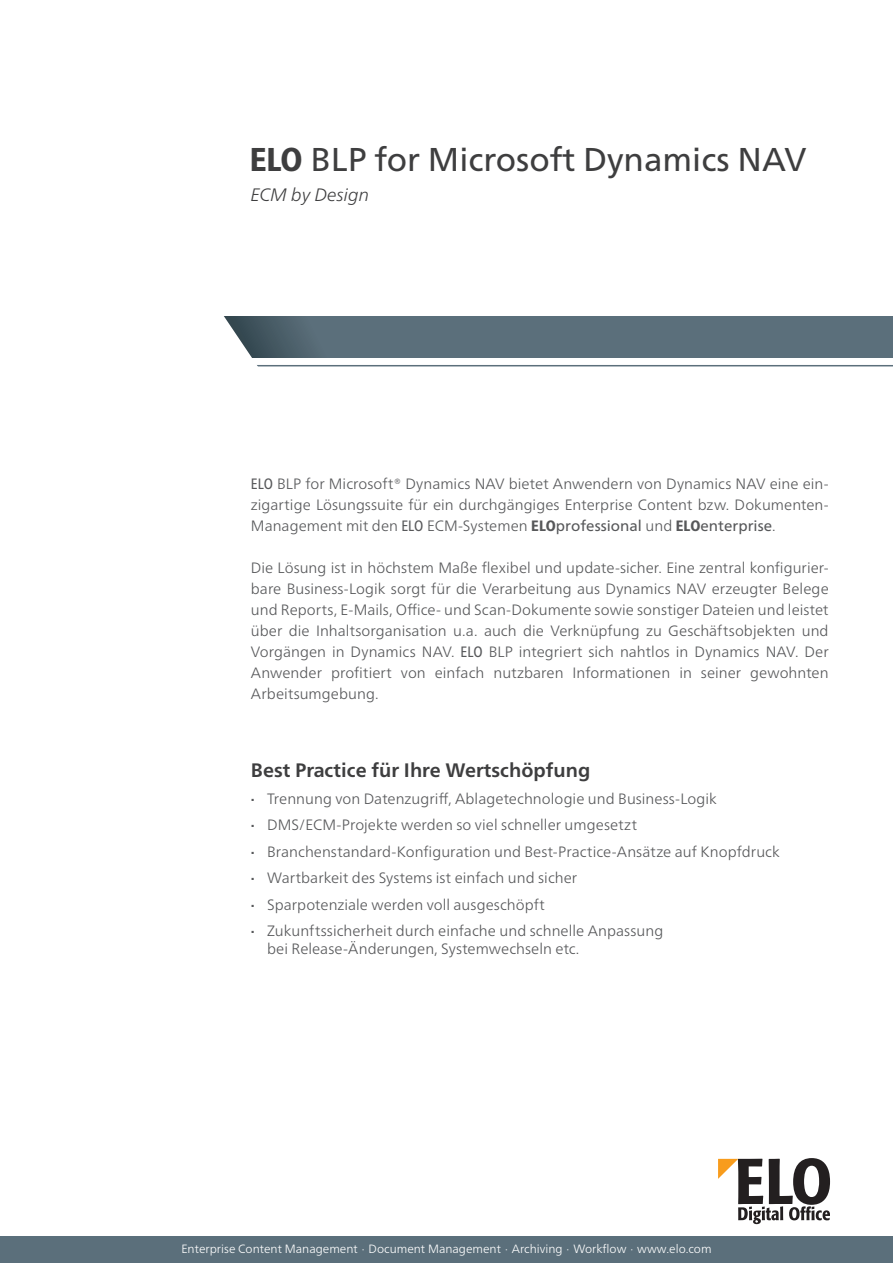
<style>
.page{position:relative;width:893px;height:1263px;background:#fff}
.page>*{position:absolute;margin:0;border:0;box-sizing:border-box;transform-origin:0 0}
.t1{font:33px "Frutiger Neue LTW1 G";color:#3e3e3f}
.Headlines_Content{font:700 19.5px "Frutiger Neue LTW1 G";color:#3e3e3f}
.t2{font:italic 300 18px "Frutiger Neue LTW1 G";color:#3e3e3f}
.Fließtext_Content{font:300 15px/21px "Frutiger Neue LTW1 G";letter-spacing:.005em;color:#57585a;text-align:justify}
.t3{font:300 12px "Frutiger Neue LTW1 G";color:#fff}
.s1{font-weight:800;font-stretch:condensed}
.s2{font-weight:400;font-stretch:condensed}
.s3{font-weight:400}
.s4{font-weight:700}
</style>
<div class="page">
<hr style="left:232px;top:365px;width:661px;height:1px;background:#5b6f7b">
<div style="left:200px;top:316px;width:693px;height:41px;background:#5b6f7b"></div>
<svg style="left:200px;top:316px;width:61px;height:51px"></svg>
<svg style="left:718px;top:1158px;width:112px;height:66px"></svg>
<div style="left:0;top:1236px;width:893px;height:27px;background:#5b6f7b"></div>
<p class="t1" style="left:250px;top:140px;width:558px"><span class="s1">ELO</span> BLP for Microsoft Dynamics NAV</p>
<p class="t2" style="left:251px;top:184px;width:120px">ECM by Design</p>
<p class="Fließtext_Content" style="left:251px;top:473px;width:579px"><span class="s2">ELO</span> BLP for Microsoft® Dynamics NAV bietet Anwendern von Dynamics NAV eine ein&shy;zigartige Lösungssuite für ein durchgängiges Enterprise Content bzw. Dokumenten-Management mit den <span class="s2">ELO</span> ECM-Systemen <span class="s1">ELO</span><span class="s3">professional</span> und <span class="s1">ELO</span><span class="s3">enterprise</span>.</p>
<p class="Fließtext_Content" style="left:251px;top:557px;width:579px">Die Lösung ist in höchstem Maße flexibel und update-sicher. Eine zentral konfigurier&shy;bare Business-Logik sorgt für die Verarbeitung aus Dynamics NAV erzeugter Belege und Reports, E-Mails, Office- und Scan-Dokumente sowie sonstiger Dateien und leistet über die Inhaltsorganisation u.a. auch die Verknüpfung zu Geschäftsobjekten und Vorgängen in Dynamics NAV. <span class="s2">ELO</span> BLP integriert sich nahtlos in Dynamics NAV. Der Anwender profitiert von einfach nutzbaren Informationen in seiner gewohnten Arbeitsumgebung.</p>
<p class="Headlines_Content" style="left:251px;top:759px;width:341px">Best Practice für Ihre Wertschöpfung</p>
<p class="Fließtext_Content" style="left:251px;top:788px;width:467px"><span class="s4">∙</span> Trennung von Datenzugriff, Ablagetechnologie und Business-Logik</p>
<p class="Fließtext_Content" style="left:251px;top:814px;width:388px"><span class="s4">∙</span> DMS/ECM-Projekte werden so viel schneller umgesetzt</p>
<p class="Fließtext_Content" style="left:251px;top:841px;width:530px"><span class="s4">∙</span> Branchenstandard-Konfiguration und Best-Practice-Ansätze auf Knopfdruck</p>
<p class="Fließtext_Content" style="left:251px;top:867px;width:328px"><span class="s4">∙</span> Wartbarkeit des Systems ist einfach und sicher</p>
<p class="Fließtext_Content" style="left:251px;top:894px;width:296px"><span class="s4">∙</span> Sparpotenziale werden voll ausgeschöpft</p>
<p class="Fließtext_Content" style="left:267px;top:922px;width:398px;line-height:18px;text-indent:-16px"><span class="s4">∙</span> Zukunftssicherheit durch einfache und schnelle Anpassung bei Release-Änderungen, Systemwechseln etc.</p>
<p class="t3" style="left:181px;top:1241px;width:532px">Enterprise Content Management · Document Management · Archiving · Workflow · www.elo.com</p>
</div>
